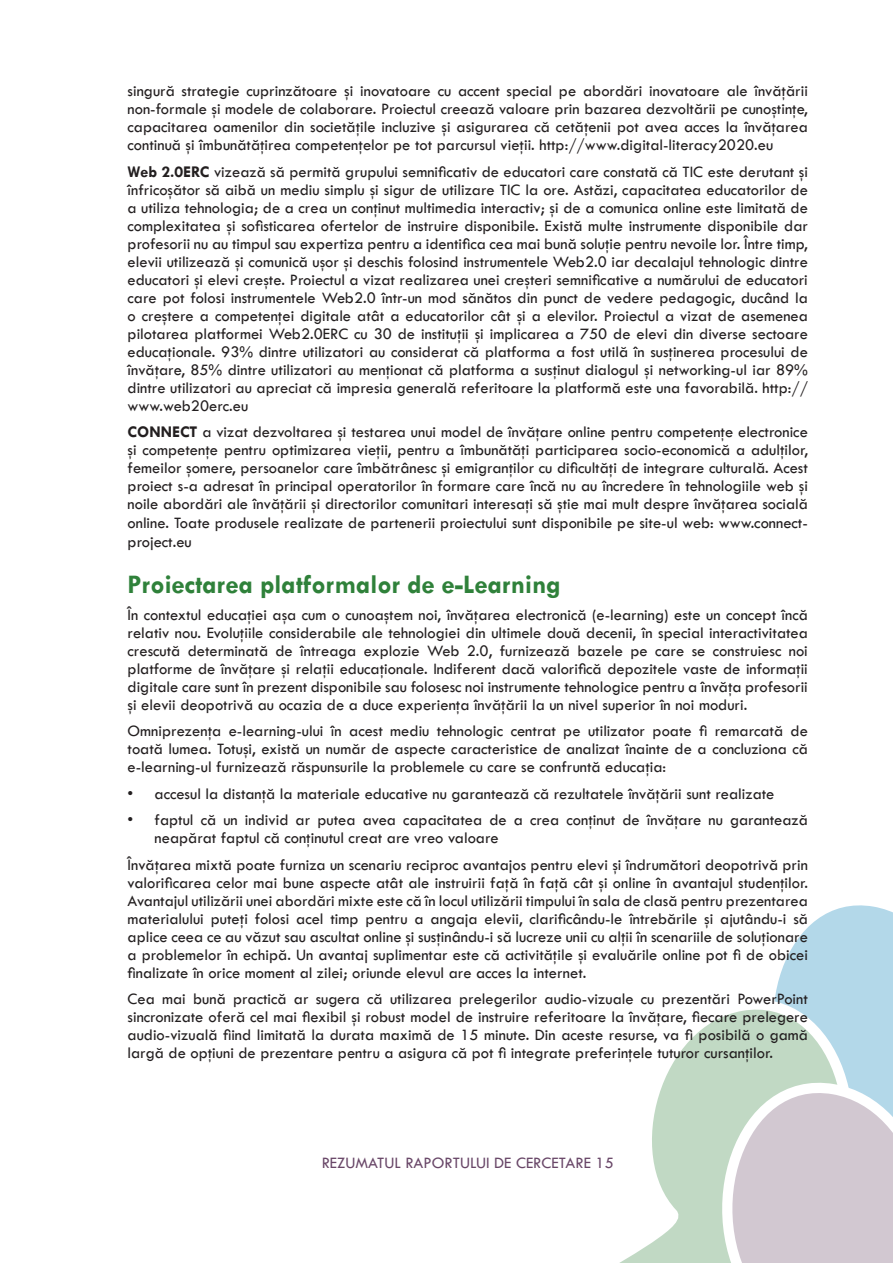
<style>
.page{position:relative;width:893px;height:1263px;background:#fff}
.page>*{position:absolute;margin:0;border:0;box-sizing:border-box;transform-origin:0 0}
.t1{font:700 27px "Tw Cen";color:#2f813a}
.t2{font:16.5px/18px "Tw Cen";color:#231f20;text-align:justify}
.t3{font:16.5px "Tw Cen";color:#694768}
.s1{font-weight:700}
</style>
<div class="page">
<svg style="left:779px;top:905px;width:114px;height:73px"></svg>
<svg style="left:619px;top:978px;width:274px;height:285px"></svg>
<svg style="left:661px;top:1061px;width:232px;height:202px;background:#ced3d1"></svg>
<p class="t2" style="left:128px;top:82px;width:682px">singură strategie cuprinzătoare şi inovatoare cu accent special pe abordări inovatoare ale învăţării non-formale şi modele de colaborare. Proiectul creează valoare prin bazarea dezvoltării pe cunoştinţe, capacitarea oamenilor din societăţile incluzive şi asigurarea că cetăţenii pot avea acces la învăţarea continuă şi îmbunătăţirea competenţelor pe tot parcursul vieţii. http://www.digital-literacy2020.eu</p>
<p class="t2" style="left:128px;top:163px;width:682px"><span class="s1">Web 2.0ERC</span> vizează să permită grupului semnificativ de educatori care constată că TIC este derutant şi înfricoşător să aibă un mediu simplu şi sigur de utilizare TIC la ore. Astăzi, capacitatea educatorilor de a utiliza tehnologia; de a crea un conţinut multimedia interactiv; şi de a comunica online este limitată de complexitatea şi sofisticarea ofertelor de instruire disponibile. Există multe instrumente disponibile dar profesorii nu au timpul sau expertiza pentru a identifica cea mai bună soluţie pentru nevoile lor. Între timp, elevii utilizează şi comunică uşor şi deschis folosind instrumentele Web2.0 iar decalajul tehnologic dintre educatori şi elevi creşte. Proiectul a vizat realizarea unei creşteri semnificative a numărului de educatori care pot folosi instrumentele Web2.0 într-un mod sănătos din punct de vedere pedagogic, ducând la o creştere a competenţei digitale atât a educatorilor cât şi a elevilor. Proiectul a vizat de asemenea pilotarea platformei Web2.0ERC cu 30 de instituţii şi implicarea a 750 de elevi din diverse sectoare educaţionale. 93% dintre utilizatori au considerat că platforma a fost utilă în susţinerea procesului de învăţare, 85% dintre utilizatori au menţionat că platforma a susţinut dialogul şi networking-ul iar 89% dintre utilizatori au apreciat că impresia generală referitoare la platformă este una favorabilă. http:// www.web20erc.eu</p>
<p class="t2" style="left:128px;top:423px;width:682px"><span class="s1">CONNECT</span> a vizat dezvoltarea şi testarea unui model de învăţare online pentru competenţe electronice şi competenţe pentru optimizarea vieţii, pentru a îmbunătăţi participarea socio-economică a adulţilor, femeilor şomere, persoanelor care îmbătrânesc şi emigranţilor cu dificultăţi de integrare culturală. Acest proiect s-a adresat în principal operatorilor în formare care încă nu au încredere în tehnologiile web şi noile abordări ale învăţării şi directorilor comunitari interesaţi să ştie mai mult despre învăţarea socială online. Toate produsele realizate de partenerii proiectului sunt disponibile pe site-ul web: www.connect-</p>
<p class="t2" style="left:128px;top:533px;width:66px">project.eu</p>
<p class="t1" style="left:128px;top:568px;width:435px">Proiectarea platformalor de e-Learning</p>
<p class="t2" style="left:128px;top:605px;width:682px">În contextul educaţiei aşa cum o cunoaştem noi, învăţarea electronică (e-learning) este un concept încă relativ nou. Evoluţiile considerabile ale tehnologiei din ultimele două decenii, în special interactivitatea crescută determinată de întreaga explozie Web 2.0, furnizează bazele pe care se construiesc noi platforme de învăţare şi relaţii educaţionale. Indiferent dacă valorifică depozitele vaste de informaţii digitale care sunt în prezent disponibile sau folosesc noi instrumente tehnologice pentru a învăţa profesorii şi elevii deopotrivă au ocazia de a duce experienţa învăţării la un nivel superior în noi moduri.</p>
<p class="t2" style="left:128px;top:722px;width:682px">Omniprezenţa e-learning-ului în acest mediu tehnologic centrat pe utilizator poate fi remarcată de toată lumea. Totuşi, există un număr de aspecte caracteristice de analizat înainte de a concluziona că e-learning-ul furnizează răspunsurile la problemele cu care se confruntă educaţia:</p>
<p class="t2" style="left:128px;top:784px;width:648px">• accesul la distanţă la materiale educative nu garantează că rezultatele învăţării sunt realizate</p>
<p class="t2" style="left:155px;top:811px;width:655px;text-indent:-27px">• faptul că un individ ar putea avea capacitatea de a crea conţinut de învăţare nu garantează neapărat faptul că conţinutul creat are vreo valoare</p>
<p class="t2" style="left:128px;top:855px;width:682px">Învăţarea mixtă poate furniza un scenariu reciproc avantajos pentru elevi şi îndrumători deopotrivă prin valorificarea celor mai bune aspecte atât ale instruirii faţă în faţă cât şi online în avantajul studenţilor.<br>Avantajul utilizării unei abordări mixte este că în locul utilizării timpului în sala de clasă pentru prezentarea materialului puteţi folosi acel timp pentru a angaja elevii, clarificându-le întrebările şi ajutându-i să aplice ceea ce au văzut sau ascultat online şi susţinându-i să lucreze unii cu alţii în scenariile de soluţionare a problemelor în echipă. Un avantaj suplimentar este că activităţile şi evaluările online pot fi de obicei finalizate în orice moment al zilei; oriunde elevul are acces la internet.</p>
<p class="t2" style="left:128px;top:990px;width:682px">Cea mai bună practică ar sugera că utilizarea prelegerilor audio-vizuale cu prezentări PowerPoint sincronizate oferă cel mai flexibil şi robust model de instruire referitoare la învăţare, fiecare prelegere audio-vizuală fiind limitată la durata maximă de 15 minute. Din aceste resurse, va fi posibilă o gamă largă de opţiuni de prezentare pentru a asigura că pot fi integrate preferinţele tuturor cursanţilor.</p>
<p class="t3" style="left:322px;top:1153px;width:294px">REZUMATUL RAPORTULUI DE CERCETARE 15</p>
</div>
